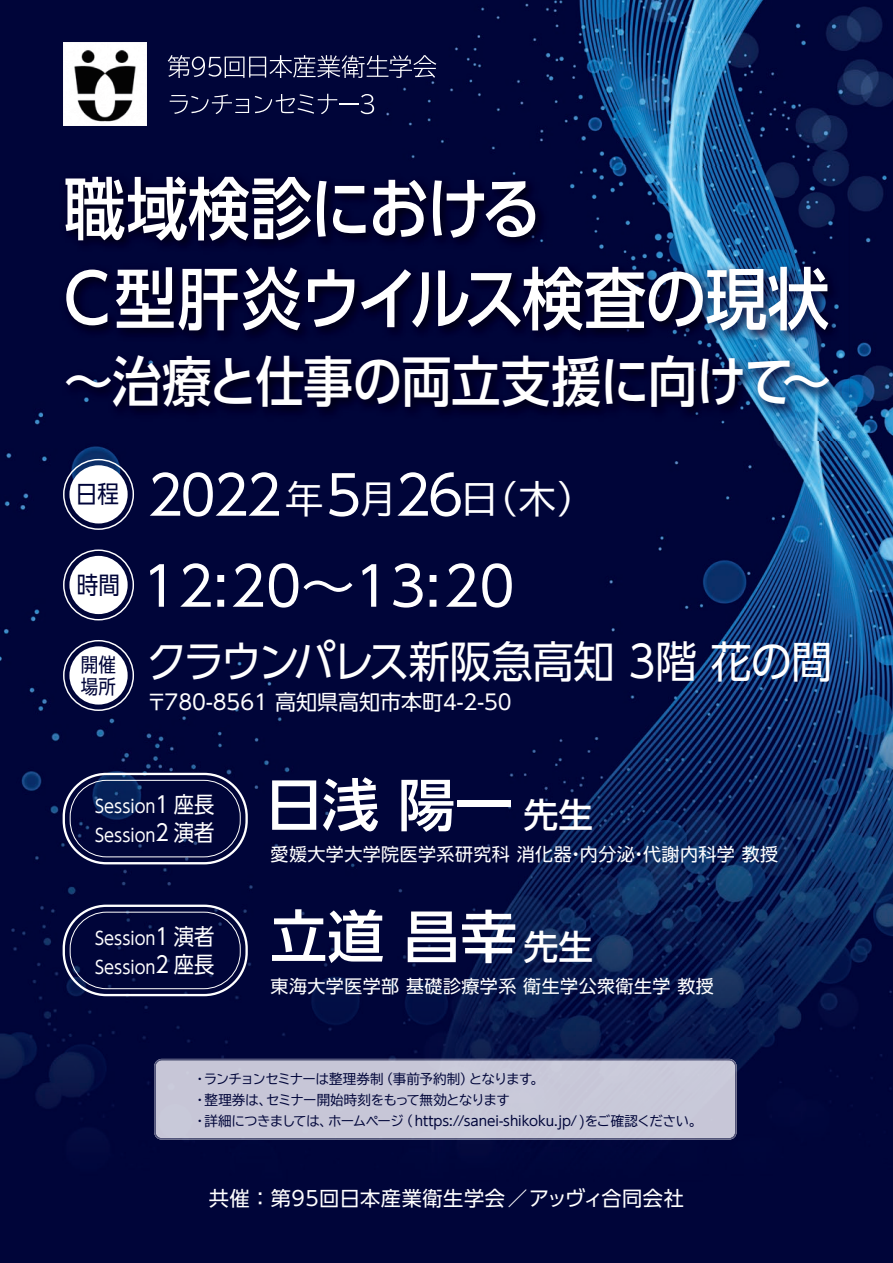
<style>
.page{position:relative;width:893px;height:1263px;background:#fff}
.page>*{position:absolute;margin:0;border:0;box-sizing:border-box;transform-origin:0 0}
.t1{font:500 67.65px/90px "UD Shin Go Pro";letter-spacing:-.015em;color:#fff;scale:.91 1}
.t2{font:500 57px "UD Shin Go Pro";color:#fff}
.t3{font:500 54.45px "UD Shin Go Pro";letter-spacing:-.015em;color:#fff;scale:.91 1}
.t4{font:54px "UD Shin Go Pro";letter-spacing:-.025em;color:#fff}
.t5{font:43.5px "UD Shin Go Pro";letter-spacing:-.025em;color:#fff;scale:.95 1}
.t6{font:500 34.5px "UD Shin Go Pro";color:#fff}
.t7{font:24px "UD Shin Go Pro";color:#000539;scale:.9 1}
.t8{font:22.5px/28.5px "UD Shin Go Pro";color:#fff;scale:.9 1}
.t9{font:21px "UD Shin Go Pro";color:#fff}
.t10{font:20.25px "UD Shin Go Pro";letter-spacing:.025em;color:#fff}
.t11{font:19.5px/22.5px "UD Shin Go Pro";color:#000539;scale:.9 1}
.t12{font:18px "UD Shin Go Pro";letter-spacing:.025em;color:#fff}
.t13{font:18px/28.5px "UD Shin Go Pro";color:#fff;scale:.9 1}
.t14{font:13.5px/21px "TBUD Go Std";letter-spacing:-.045em;color:#000539}
.s1{font-family:"TBUD Go Std";font-size:37.5px}
.s2{font-size:22.5px}
.s3{font-family:"UD Shin Go Pro"}
</style>
<div class="page">
<img style="left:0;top:0;width:893px;height:1263px">
<img style="left:154px;top:1059px;width:583px;height:81px">
<div style="left:156px;top:1061px;width:579px;height:77px;background:#c7c6d7"></div>
<img style="left:55px;top:166px;width:794px;height:274px">
<div style="left:63px;top:459px;width:71px;height:71px;border:1px solid #fff;border-radius:50%"></div>
<div style="left:69px;top:465px;width:59px;height:58px;background:#fff;border-radius:50%"></div>
<div style="left:63px;top:549px;width:71px;height:71px;border:1px solid #fff;border-radius:50%"></div>
<div style="left:69px;top:556px;width:59px;height:58px;background:#fff;border-radius:50%"></div>
<div style="left:63px;top:640px;width:71px;height:71px;border:1px solid #fff;border-radius:50%"></div>
<div style="left:69px;top:646px;width:59px;height:58px;background:#fff;border-radius:50%"></div>
<svg style="left:168px;top:55px;width:268px;height:23px"></svg>
<svg style="left:170px;top:94px;width:79px;height:20px"></svg>
<svg style="left:255px;top:94px;width:119px;height:20px"></svg>
<img style="left:64px;top:43px;width:83px;height:82px">
<div style="left:63px;top:773px;width:185px;height:91px;border:2px solid #fff;border-radius:43px"></div>
<div style="left:70px;top:780px;width:171px;height:77px;border:1px solid #fff;border-radius:36px"></div>
<div style="left:63px;top:905px;width:185px;height:91px;border:2px solid #fff;border-radius:43px"></div>
<div style="left:70px;top:912px;width:171px;height:77px;border:1px solid #fff;border-radius:36px"></div>
<h1 class="t1" style="left:64px;top:162px;width:843px">職域検診における<br>C型肝炎ウイルス検査の現状</h1>
<h3 class="t3" style="left:64px;top:337px;width:845px">～治療と仕事の両立支援に向けて～</h3>
<h3 class="t7" style="left:76px;top:475px;width:49px">日程</h3>
<h3 class="t4" style="left:147px;top:451px;width:448px">2022<span class="s1">年</span>5<span class="s1">月</span>26<span class="s1">日（木）</span></h3>
<h3 class="t7" style="left:77px;top:565px;width:50px">時間</h3>
<h3 class="t11" style="left:81px;top:653px;width:40px">開催場所</h3>
<h3 class="t4" style="left:142px;top:542px;width:374px">12:20～13:20</h3>
<h3 class="t5" style="left:146px;top:626px;width:724px">クラウンパレス新阪急高知 3階 花の間</h3>
<h3 class="t9" style="left:146px;top:685px;width:367px">〒780-8561 高知県高知市本町4-2-50</h3>
<h2 class="t2" style="left:266px;top:758px;width:248px">日浅 陽一</h2>
<h3 class="t12" style="left:271px;top:840px;width:509px">愛媛大学大学院医学系研究科 消化器・内分泌・代謝内科学 教授</h3>
<h3 class="t13" style="left:95px;top:791px;width:69px">Session<br>Session</h3>
<h3 class="t8" style="left:156px;top:789px;width:67px">1 座長<br>2 演者</h3>
<h3 class="t6" style="left:524px;top:787px;width:70px">先生</h3>
<h3 class="t13" style="left:95px;top:923px;width:134px">Session<span class="s2">1 演者<br></span>Session<span class="s2">2 座長</span></h3>
<h2 class="t2" style="left:270px;top:890px;width:248px">立道 昌幸</h2>
<h3 class="t12" style="left:271px;top:971px;width:445px">東海大学医学部 基礎診療学系 衛生学公衆衛生学 教授</h3>
<h3 class="t6" style="left:524px;top:919px;width:70px">先生</h3>
<p class="t14" style="left:193px;top:1068px;width:511px">・ランチョンセミナーは整理券制（事前予約制）となります。<br>・整理券は、セミナー開始時刻をもって無効となります<br>・詳細につきましては、ホームページ（<span class="s3">https://sanei-shikoku.jp/</span>)をご確認ください。</p>
<h3 class="t10" style="left:209px;top:1182px;width:477px">共催 ： 第95回日本産業衛生学会／アッヴィ合同会社</h3>
</div>
